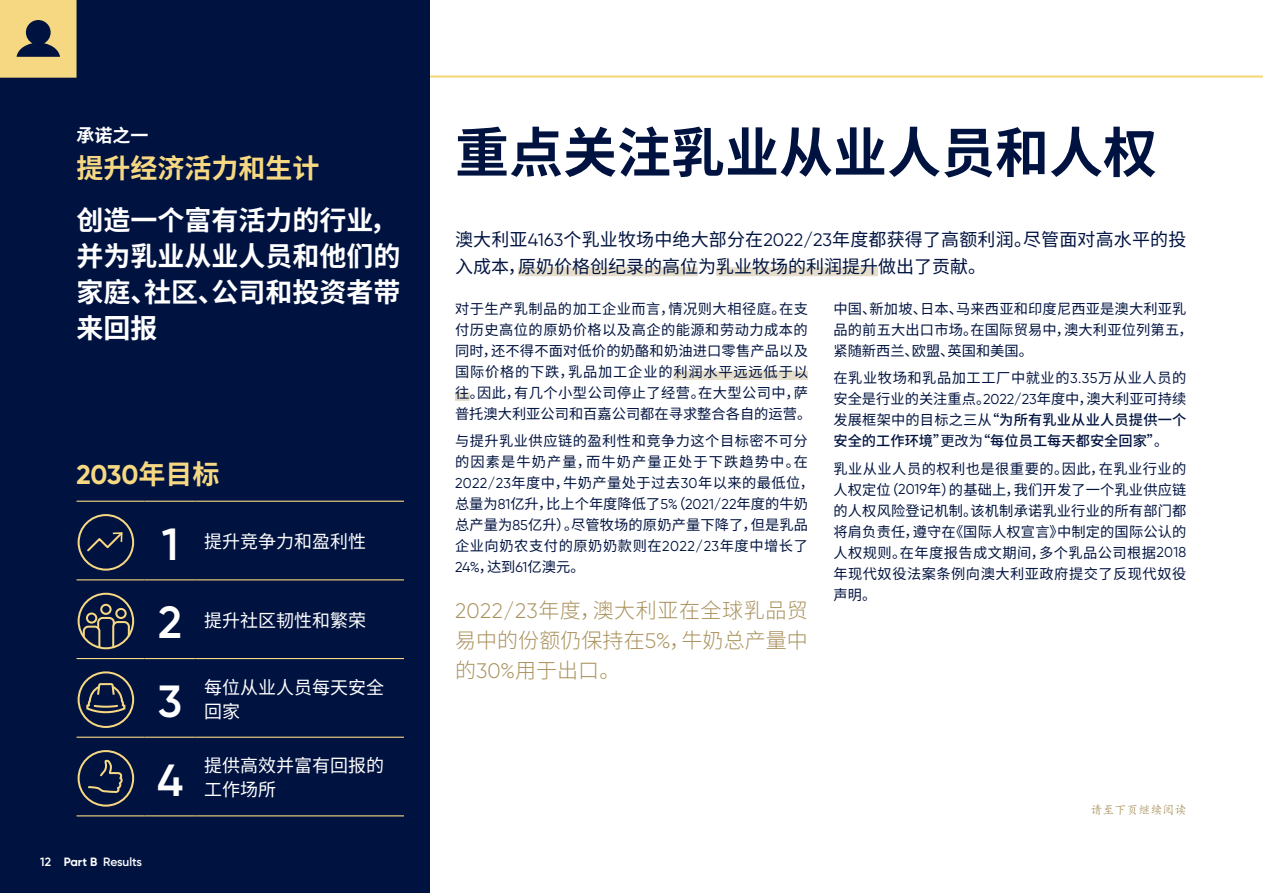
<style>
.page{position:relative;width:1263px;height:893px;background:#fff}
.page>*{position:absolute;margin:0;border:0;box-sizing:border-box;transform-origin:0 0}
.t1{font:700 54px "Noto Sans CJ Ksc";color:#001340}
.t2{font:600 45px "Gilroy";color:#fff}
.t3{font:700 27px/36px "Noto Sans CJ Ksc";color:#fff}
.t4{font:700 27px "Noto Sans CJ Ksc";color:#f7d882}
.t5{font:700 27px "Gilroy";color:#f7d882}
.t6{font:300 21px/30px "Noto Sans CJ Ksc";letter-spacing:.005em;color:#a9915c;text-align:justify}
.t7{font:18px/27px "Noto Sans CJ Ksc";letter-spacing:.01em;color:#001340}
.t8{font:18px/24px "Noto Sans CJ Ksc";color:#fff}
.t9{font:700 18px "Noto Sans CJ Ksc";color:#fff}
.t10{font:14.25px/21px "Noto Sans CJ Ksc";letter-spacing:.03em;color:#001340}
.t11{font:14.25px/21px "Noto Sans CJ Ksc";letter-spacing:.01em;color:#001340}
.t12{font:600 12px "Gilroy";letter-spacing:-.005em;color:#fff}
.t13{font:12px "Kai Ti";color:#a9915c}
.s1{font-family:"Noto Sans CJ Ksc"}
.s2{font-weight:700}
.s3{font-family:"Gilroy"}
.s4{font-weight:500}
</style>
<div class="page">
<hr style="left:415px;top:75px;width:848px;height:3px;background:#f7d882">
<div style="left:0;top:0;width:429px;height:893px;background:#001340"></div>
<hr style="left:77px;top:501px;width:68px;height:1px;background:#f7d882">
<hr style="left:145px;top:501px;width:51px;height:1px;background:#f7d882">
<hr style="left:196px;top:501px;width:208px;height:1px;background:#f7d882">
<hr style="left:77px;top:579px;width:68px;height:1px;background:#f7d882">
<hr style="left:145px;top:579px;width:51px;height:1px;background:#f7d882">
<hr style="left:196px;top:579px;width:208px;height:1px;background:#f7d882">
<hr style="left:77px;top:658px;width:68px;height:1px;background:#f7d882">
<hr style="left:145px;top:658px;width:51px;height:1px;background:#f7d882">
<hr style="left:196px;top:658px;width:208px;height:1px;background:#f7d882">
<hr style="left:77px;top:737px;width:68px;height:1px;background:#f7d882">
<hr style="left:145px;top:737px;width:51px;height:1px;background:#f7d882">
<hr style="left:196px;top:737px;width:208px;height:1px;background:#f7d882">
<hr style="left:77px;top:815px;width:68px;height:1px;background:#f7d882">
<hr style="left:145px;top:815px;width:51px;height:1px;background:#f7d882">
<hr style="left:196px;top:815px;width:208px;height:1px;background:#f7d882">
<div style="left:78px;top:514px;width:56px;height:57px;border:2px solid #f7d882;border-radius:50%"></div>
<svg style="left:87px;top:532px;width:36px;height:20px"></svg>
<div style="left:78px;top:593px;width:56px;height:56px;border:2px solid #f7d882;border-radius:50%"></div>
<div style="left:86px;top:612px;width:11px;height:12px;border:2px solid #f7d882;border-radius:50%"></div>
<div style="left:115px;top:608px;width:12px;height:11px;border:2px solid #f7d882;border-radius:50%"></div>
<div style="left:100px;top:604px;width:12px;height:11px;border:2px solid #f7d882;border-radius:50%"></div>
<svg style="left:82px;top:616px;width:49px;height:33px"></svg>
<div style="left:78px;top:671px;width:56px;height:57px;border:2px solid #f7d882;border-radius:50%"></div>
<svg style="left:85px;top:682px;width:41px;height:32px"></svg>
<div style="left:78px;top:750px;width:56px;height:57px;border:2px solid #f7d882;border-radius:50%"></div>
<svg style="left:87px;top:758px;width:36px;height:35px"></svg>
<svg style="left:0;top:0;width:77px;height:78px;background:#ceb777"></svg>
<div style="left:518px;top:267px;width:180px;height:9px;background:#e6decb"></div>
<div style="left:716px;top:267px;width:162px;height:9px;background:#e6decb"></div>
<div style="left:673px;top:371px;width:135px;height:9px;background:#e6decb"></div>
<div style="left:455px;top:392px;width:15px;height:9px;background:#e6decb"></div>
<p class="t9" style="left:77px;top:125px;width:74px">承诺之一</p>
<h3 class="t4" style="left:77px;top:153px;width:245px">提升经济活力和生计</h3>
<h3 class="t3" style="left:77px;top:203px;width:326px">创造一个富有活力的行业，并为乳业从业人员和他们的家庭、社区、公司和投资者带来回报</h3>
<h3 class="t5" style="left:77px;top:457px;width:145px">2030<span class="s1">年目标</span></h3>
<h2 class="t2" style="left:162px;top:516px;width:18px">1</h2>
<p class="t8" style="left:204px;top:530px;width:163px">提升竞争力和盈利性</p>
<h2 class="t2" style="left:158px;top:595px;width:25px">2</h2>
<p class="t8" style="left:204px;top:609px;width:163px">提升社区韧性和繁荣</p>
<h2 class="t2" style="left:158px;top:673px;width:26px">3</h2>
<p class="t8" style="left:204px;top:676px;width:181px">每位从业人员每天安全回家</p>
<h2 class="t2" style="left:157px;top:752px;width:28px">4</h2>
<p class="t8" style="left:204px;top:754px;width:181px">提供高效并富有回报的工作场所</p>
<p class="t12" style="left:40px;top:855px;width:103px">12 <span class="s2">Part B</span> Results</p>
<h1 class="t1" style="left:455px;top:122px;width:704px">重点关注乳业从业人员和人权</h1>
<p class="t7" style="left:455px;top:227px;width:733px">澳大利亚<span class="s3">4163</span>个乳业牧场中绝大部分在<span class="s3">2022/23</span>年度都获得了高额利润。尽管面对高水平的投入成本，原奶价格创纪录的高位为乳业牧场的利润提升做出了贡献。</p>
<p class="t10" style="left:455px;top:299px;width:358px">对于生产乳制品的加工企业而言，情况则大相径庭。在支付历史高位的原奶价格以及高企的能源和劳动力成本的同时，还不得不面对低价的奶酪和奶油进口零售产品以及国际价格的下跌，乳品加工企业的利润水平远远低于以往。因此，有几个小型公司停止了经营。在大型公司中，萨普托澳大利亚公司和百嘉公司都在寻求整合各自的运营。</p>
<p class="t10" style="left:455px;top:431px;width:361px">与提升乳业供应链的盈利性和竞争力这个目标密不可分的因素是牛奶产量，而牛奶产量正处于下跌趋势中。在<br><span class="s3">2022/23</span>年度中，牛奶产量处于过去<span class="s3">30</span>年以来的最低位，总量为<span class="s3">81</span>亿升，比上个年度降低了<span class="s3">5%</span>（<span class="s3">2021/22</span>年度的牛奶总产量为<span class="s3">85</span>亿升）。尽管牧场的原奶产量下降了，但是乳品企业向奶农支付的原奶奶款则在<span class="s3">2022/23</span>年度中增长了<br><span class="s3">24%</span>，达到<span class="s3">61</span>亿澳元。</p>
<h3 class="t6" style="left:455px;top:596px;width:354px"><span class="s3">2022/23</span>年度，澳大利亚在全球乳品贸易中的份额仍保持在<span class="s3">5%</span>，牛奶总产量中的<span class="s3">30%</span>用于出口。</h3>
<p class="t11" style="left:833px;top:299px;width:361px">中国、新加坡、日本、马来西亚和印度尼西亚是澳大利亚乳品的前五大出口市场。在国际贸易中，澳大利亚位列第五，紧随新西兰、欧盟、英国和美国。</p>
<p class="t10" style="left:833px;top:368px;width:354px;text-align:justify">在乳业牧场和乳品加工工厂中就业的<span class="s3">3.35</span>万从业人员的安全是行业的关注重点。<span class="s3">2022/23</span>年度中，澳大利亚可持续发展框架中的目标之三从<span class="s4">“为所有乳业从业人员提供一个安全的工作环境”</span>更改为<span class="s4">“每位员工每天都安全回家”</span>。</p>
<p class="t10" style="left:833px;top:458px;width:355px;text-align:justify">乳业从业人员的权利也是很重要的。因此，在乳业行业的人权定位（<span class="s3">2019</span>年）的基础上，我们开发了一个乳业供应链的人权风险登记机制。该机制承诺乳业行业的所有部门都将肩负责任，遵守在《国际人权宣言》中制定的国际公认的人权规则。在年度报告成文期间，多个乳品公司根据<span class="s3">2018</span>年现代奴役法案条例向澳大利亚政府提交了反现代奴役声明。</p>
<p class="t13" style="left:1090px;top:804px;width:97px">请至下页继续阅读</p>
</div>
